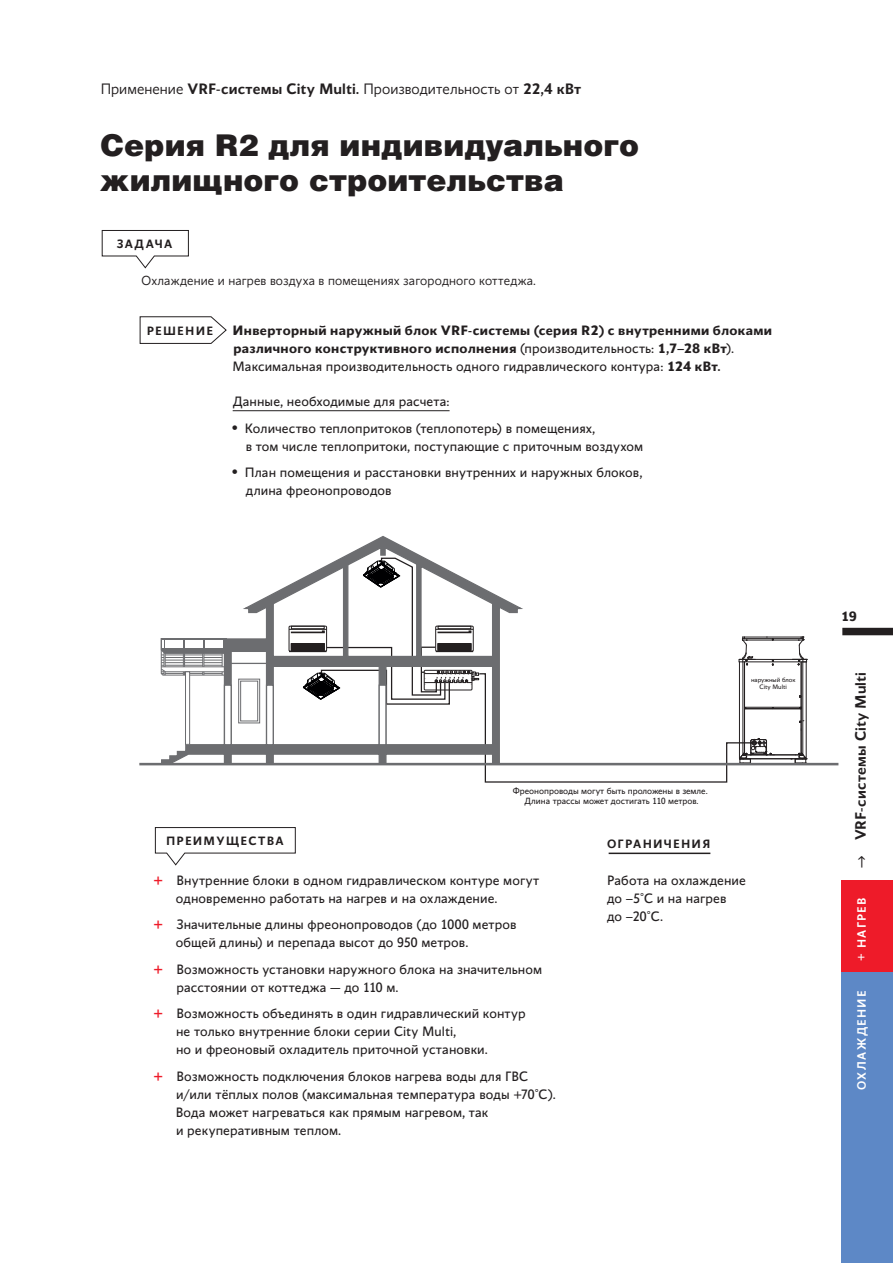
<style>
.page{position:relative;width:893px;height:1263px;background:#fff}
.page>*{position:absolute;margin:0;border:0;box-sizing:border-box;transform-origin:0 0}
.t1{font:30px/34.5px "Helios Black C";letter-spacing:.005em;color:#231f20}
.t2{font:300 15px "Conqueror Sans";letter-spacing:.005em;color:#231f20}
.t3{font:600 15px "Conqueror Sans";letter-spacing:.005em;color:#231f20}
.t4{font:13.5px/18px "Conqueror Sans";letter-spacing:.01em;color:#231f20}
.t5{font:700 13.5px/18px "Conqueror Sans";letter-spacing:.025em;color:#231f20}
.t6{font:300 13.05px "Conqueror Sans";letter-spacing:.01em;color:#231f20}
.t7{font:600 12px "Conqueror Sans";letter-spacing:.1em;color:#231f20}
.t8{font:500 12px "Conqueror Sans";letter-spacing:.105em;color:#fff}
.t9{font:8.85px/10.6px "Conqueror Sans";color:#231f20;text-align:center}
.t10{font:6.3px/7.6px "Conqueror Sans";color:#231f20;text-align:center}
.s1{font-weight:600}
.s2{font-weight:400}
.s3{font-weight:500;font-size:16.5px}
.s4{font-weight:900;font-size:15px;color:#ee1b29}
.s5{font-weight:700}
</style>
<div class="page">
<div style="left:842px;top:628px;width:51px;height:7px;background:#231f20"></div>
<div style="left:842px;top:881px;width:51px;height:382px;background:#5d88c6"></div>
<div style="left:842px;top:880px;width:51px;height:92px;background:#ee1b29"></div>
<svg style="left:297px;top:636px;width:510px;height:147px"></svg>
<svg style="left:160px;top:536px;width:366px;height:227px"></svg>
<svg style="left:160px;top:638px;width:67px;height:38px"></svg>
<div style="left:267px;top:685px;width:6px;height:60px;background:#fff"></div>
<div style="left:266px;top:684px;width:8px;height:61px;border:1px solid #6c6d70"></div>
<div style="left:224px;top:685px;width:7px;height:60px;background:#fff"></div>
<div style="left:224px;top:684px;width:8px;height:61px;border:1px solid #6c6d70"></div>
<div style="left:379px;top:685px;width:7px;height:60px;background:#fff"></div>
<div style="left:379px;top:684px;width:8px;height:61px;border:1px solid #6c6d70"></div>
<hr style="left:230px;top:663px;width:37px;height:1px;background:#6c6d70">
<div style="left:185px;top:672px;width:5px;height:72px;background:#fff"></div>
<div style="left:185px;top:671px;width:5px;height:74px;border:1px solid #6c6d70"></div>
<div style="left:238px;top:679px;width:22px;height:44px;border:1px solid #6c6d70"></div>
<div style="left:240px;top:681px;width:18px;height:40px;border:1px solid #6c6d70"></div>
<hr style="left:139px;top:763px;width:699px;height:2px;background:#6c6d70">
<hr style="left:233px;top:410px;width:217px;height:1px;background:#231f20">
<svg style="left:139px;top:316px;width:88px;height:28px"></svg>
<svg style="left:101px;top:230px;width:88px;height:39px"></svg>
<svg style="left:154px;top:827px;width:142px;height:39px"></svg>
<hr style="left:609px;top:852px;width:101px;height:2px;background:#231f20">
<p class="t2" style="left:101px;top:80px;width:482px">Применение <span class="s1">VRF-системы City Multi.</span> Производительность от <span class="s1">22,4 кВт</span></p>
<h1 class="t1" style="left:100px;top:127px;width:541px">Серия R2 для индивидуального жилищного строительства</h1>
<p class="t7" style="left:117px;top:236px;width:57px">ЗАДАЧА</p>
<p class="t6" style="left:141px;top:273px;width:396px">Охлаждение и нагрев воздуха в помещениях загородного коттеджа.</p>
<p class="t5" style="left:233px;top:322px;width:541px">Инверторный наружный блок VRF-системы (серия R2) с внутренними блоками различного конструктивного исполнения <span class="s2">(производительность:</span> 1,7–28 кВт<span class="s2">).<br>Максимальная производительность одного гидравлического контура:</span> 124 кВт.</p>
<p class="t4" style="left:233px;top:393px;width:218px">Данные, необходимые для расчета:</p>
<p class="t4" style="left:246px;top:419px;width:399px;text-indent:-14px"><span class="s3">•</span> Количество теплопритоков (теплопотерь) в помещениях,<br>в том числе теплопритоки, поступающие с приточным воздухом</p>
<p class="t4" style="left:246px;top:464px;width:398px;text-indent:-14px"><span class="s3">•</span> План помещения и расстановки внутренних и наружных блоков, длина фреонопроводов</p>
<p class="t7" style="left:147px;top:323px;width:68px">РЕШЕНИЕ</p>
<p class="t7" style="left:166px;top:833px;width:119px">ПРЕИМУЩЕСТВА</p>
<p class="t9" style="left:513px;top:785px;width:196px">Фреонопроводы могут быть проложены в земле.<br>Длина трассы может достигать 110 метров.</p>
<p class="t7" style="left:607px;top:836px;width:105px">ОГРАНИЧЕНИЯ</p>
<p class="t10" style="left:751px;top:676px;width:46px">наружный блок<br>City Multi</p>
<p class="t4" style="left:176px;top:871px;width:365px;text-indent:-22px"><span class="s4">+</span> Внутренние блоки в одном гидравлическом контуре могут одновременно работать на нагрев и на охлаждение.</p>
<p class="t4" style="left:176px;top:916px;width:342px;text-indent:-22px"><span class="s4">+</span> Значительные длины фреонопроводов (до 1000 метров общей длины) и перепада высот до 950 метров.</p>
<p class="t4" style="left:176px;top:960px;width:367px;text-indent:-23px"><span class="s4">+</span> Возможность установки наружного блока на значительном расстоянии от коттеджа — до 110 м.</p>
<p class="t4" style="left:176px;top:1005px;width:351px;text-indent:-23px"><span class="s4">+</span> Возможность объединять в один гидравлический контур не только внутренние блоки серии City Multi,<br>но и фреоновый охладитель приточной установки.</p>
<p class="t4" style="left:176px;top:1067px;width:381px;text-indent:-22px"><span class="s4">+</span> Возможность подключения блоков нагрева воды для ГВС и/или тёплых полов (максимальная температура воды +70°С).<br>Вода может нагреваться как прямым нагревом, так<br>и рекуперативным теплом.</p>
<p class="t4" style="left:607px;top:871px;width:140px">Работа на охлаждение до –5°C и на нагрев<br>до –20°C.</p>
<p class="t5" style="left:841px;top:607px;width:17px">19</p>
<p class="t3" style="left:851px;top:868px;width:198px;rotate:-90deg"><span class="s2">—›</span> VRF-системы City Multi</p>
<p class="t8" style="left:854px;top:961px;width:65px;rotate:-90deg"><span class="s5">+</span> НАГРЕВ</p>
<p class="t8" style="left:854px;top:1090px;width:101px;rotate:-90deg">ОХЛАЖДЕНИЕ</p>
</div>
